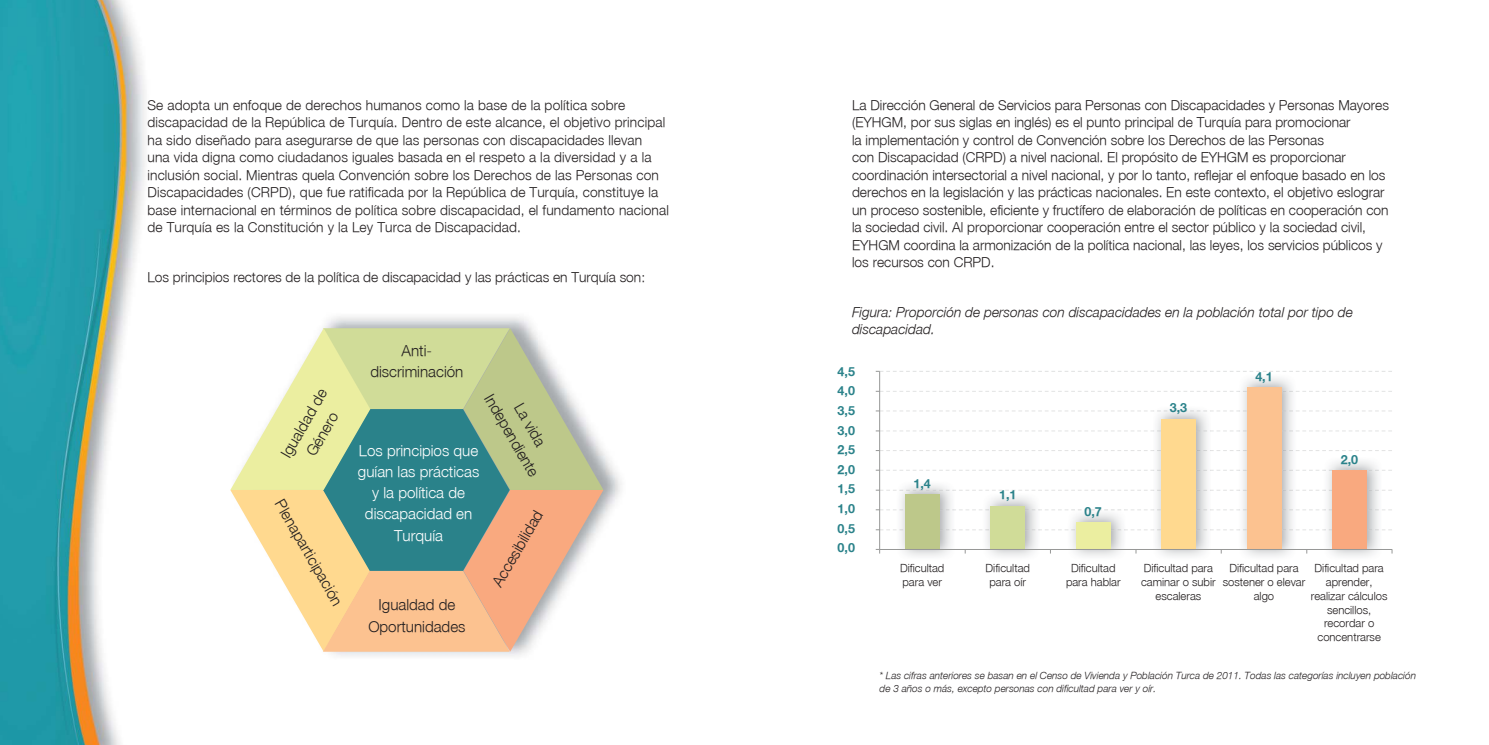
<style>
.page{position:relative;width:1489px;height:745px;background:#fff}
.page>*{position:absolute;margin:0;border:0;box-sizing:border-box;transform-origin:0 0}
.t1{font:300 15.12px/21.2px "Helvetica Neue";color:#231f20;text-align:center}
.t2{font:300 15.12px/21.2px "Helvetica Neue";color:#fff;text-align:center}
.t3{font:300 13.75px/17.5px "Helvetica Neue";color:#231f20}
.t4{font:italic 300 13.75px/17.5px "Helvetica Neue";color:#231f20}
.t5{font:700 12.5px/19.6px "Helvetica Neue";color:#2a828a;text-align:justify}
.t6{font:300 11.25px/13.8px "Helvetica Neue";color:#231f20;text-align:center}
.t7{font:italic 300 10px/12.5px "Helvetica Neue";color:#231f20}
</style>
<div class="page">
<img style="left:0;top:0;width:1393px;height:744px">
<img style="left:231px;top:312px;width:394px;height:347px">
<svg style="left:230px;top:328px;width:373px;height:323px"></svg>
<img style="left:896px;top:480px;width:58px;height:80px">
<div style="left:905px;top:494px;width:34px;height:55px;background:#bdc88a"></div>
<img style="left:982px;top:492px;width:57px;height:67px">
<div style="left:990px;top:505px;width:34px;height:44px;background:#d0dc98"></div>
<img style="left:1067px;top:508px;width:58px;height:52px">
<div style="left:1076px;top:521px;width:34px;height:28px;background:#ebeea0"></div>
<img style="left:1153px;top:405px;width:57px;height:155px">
<div style="left:1161px;top:418px;width:34px;height:131px;background:#ffd98f"></div>
<img style="left:1238px;top:374px;width:57px;height:185px">
<div style="left:1246px;top:387px;width:34px;height:162px;background:#fcc290"></div>
<img style="left:1323px;top:457px;width:58px;height:103px">
<div style="left:1332px;top:470px;width:34px;height:79px;background:#f9a97f"></div>
<hr style="left:879px;top:371px;width:1px;height:178px;background:#979897">
<svg style="left:875px;top:529px;width:516px;height:1px"></svg>
<svg style="left:875px;top:509px;width:516px;height:1px"></svg>
<svg style="left:875px;top:489px;width:516px;height:1px"></svg>
<svg style="left:875px;top:469px;width:516px;height:1px"></svg>
<svg style="left:875px;top:450px;width:516px;height:1px"></svg>
<svg style="left:875px;top:430px;width:516px;height:1px"></svg>
<svg style="left:875px;top:410px;width:516px;height:1px"></svg>
<svg style="left:875px;top:390px;width:516px;height:1px"></svg>
<svg style="left:875px;top:370px;width:516px;height:1px"></svg>
<hr style="left:879px;top:548px;width:512px;height:1px;background:#979897">
<svg style="left:875px;top:548px;width:5px;height:5px"></svg>
<p class="t3" style="left:147px;top:96px;width:523px">Se adopta un enfoque de derechos humanos como la base de la política sobre discapacidad de la República de Turquía. Dentro de este alcance, el objetivo principal ha sido diseñado para asegurarse de que las personas con discapacidades llevan<br>una vida digna como ciudadanos iguales basada en el respeto a la diversidad y a la inclusión social. Mientras quela Convención sobre los Derechos de las Personas con Discapacidades (CRPD), que fue ratificada por la República de Turquía, constituye la base internacional en términos de política sobre discapacidad, el fundamento nacional de Turquía es la Constitución y la Ley Turca de Discapacidad.</p>
<p class="t3" style="left:147px;top:267px;width:499px">Los principios rectores de la política de discapacidad y las prácticas en Turquía son:</p>
<p class="t1" style="left:275px;top:450px;width:78px;rotate:-60deg">Igualdad de<br>Género</p>
<p class="t1" style="left:288px;top:495px;width:121px;rotate:60deg">Plenaparticipación</p>
<p class="t1" style="left:370px;top:339px;width:94px">Anti&shy;discriminación</p>
<p class="t1" style="left:516px;top:379px;width:94px;rotate:60deg">La vida<br>Independiente</p>
<p class="t2" style="left:358px;top:439px;width:123px">Los principios que guían las prácticas y la política de discapacidad en<br>Turquía</p>
<p class="t1" style="left:486px;top:579px;width:87px;rotate:-60deg">Accesibilidad</p>
<p class="t1" style="left:368px;top:593px;width:99px">Igualdad de<br>Oportunidades</p>
<p class="t3" style="left:852px;top:96px;width:538px">La Dirección General de Servicios para Personas con Discapacidades y Personas Mayores (EYHGM, por sus siglas en inglés) es el punto principal de Turquía para promocionar<br>la implementación y control de Convención sobre los Derechos de las Personas<br>con Discapacidad (CRPD) a nivel nacional. El propósito de EYHGM es proporcionar coordinación intersectorial a nivel nacional, y por lo tanto, reflejar el enfoque basado en los derechos en la legislación y las prácticas nacionales. En este contexto, el objetivo eslograr un proceso sostenible, eficiente y fructífero de elaboración de políticas en cooperación con la sociedad civil. Al proporcionar cooperación entre el sector público y la sociedad civil, EYHGM coordina la armonización de la política nacional, las leyes, los servicios públicos y los recursos con CRPD.</p>
<p class="t4" style="left:852px;top:302px;width:502px">Figura: Proporción de personas con discapacidades en la población total por tipo de discapacidad.</p>
<p class="t5" style="left:837px;top:361px;width:19px">4,5<br>4,0<br>3,5<br>3,0<br>2,5<br>2,0<br>1,5<br>1,0<br>0,5<br>0,0</p>
<p class="t5" style="left:1255px;top:366px;width:19px">4,1</p>
<p class="t5" style="left:1169px;top:397px;width:19px">3,3</p>
<p class="t5" style="left:1340px;top:449px;width:19px">2,0</p>
<p class="t5" style="left:913px;top:473px;width:19px">1,4</p>
<p class="t5" style="left:999px;top:484px;width:19px">1,1</p>
<p class="t5" style="left:1084px;top:501px;width:19px">0,7</p>
<p class="t6" style="left:900px;top:560px;width:46px;text-align:left">Dificultad para ver</p>
<p class="t6" style="left:985px;top:560px;width:46px">Dificultad para oír</p>
<p class="t6" style="left:1065px;top:560px;width:56px">Dificultad para hablar</p>
<p class="t6" style="left:1140px;top:560px;width:76px">Dificultad para caminar o subir escaleras</p>
<p class="t6" style="left:1222px;top:560px;width:84px">Dificultad para sostener o elevar algo</p>
<p class="t6" style="left:1310px;top:560px;width:78px">Dificultad para aprender, realizar cálculos sencillos, recordar o concentrarse</p>
<p class="t7" style="left:879px;top:668px;width:538px">* Las cifras anteriores se basan en el Censo de Vivienda y Población Turca de 2011. Todas las categorías incluyen población de 3 años o más, excepto personas con dificultad para ver y oír.</p>
</div>
